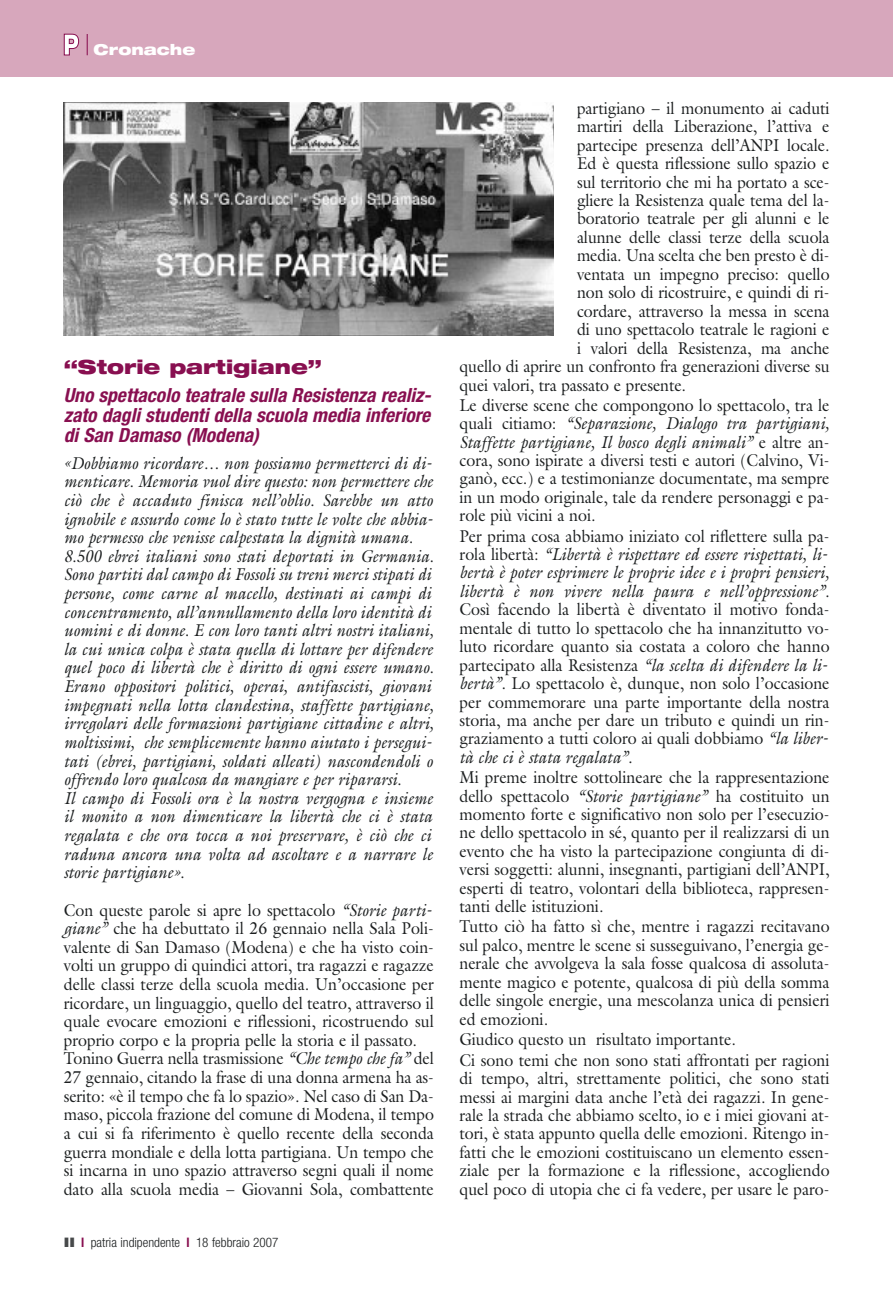
<style>
.page{position:relative;width:893px;height:1296px;background:#fff}
.page>*{position:absolute;margin:0;border:0;box-sizing:border-box;transform-origin:0 0}
.t1{font:italic 700 condensed 19.5px/19.6px "Helvetica Neue";color:#880f50;text-align:justify}
.t2{font:900 expanded 19.5px "Helvetica Neue";color:#880f50}
.t3{font:17.25px/18.5px "Galliard";color:#1c1f20;text-align:justify;scale:.92 1}
.t4{font:italic 17.25px/18.6px "Galliard";color:#1c1f20;scale:.92 1}
.t5{font:900 expanded 15px "Helvetica Neue";color:#fff}
.t6{font:300 condensed 13.2px "Helvetica Neue";color:#1c1f20}
.s1{font-style:italic}
.s2{font-weight:900;font-stretch:expanded;color:#47494a}
.s3{font-weight:700;color:#880f50}
.s4{font-style:normal}
</style>
<div class="page">
<div style="left:0;top:0;width:892px;height:77px;background:#d7a7bc"></div>
<svg style="left:87px;top:34px;width:1px;height:21px"></svg>
<svg style="left:64px;top:34px;width:15px;height:22px"></svg>
<img style="left:64px;top:102px;width:489px;height:234px">
<p class="t5" style="left:94px;top:44px;width:103px">Cronache</p>
<p class="t2" style="left:64px;top:359px;width:260px">“Storie partigiane”</p>
<p class="t1" style="left:64px;top:387px;width:369px">Uno spettacolo teatrale sulla Resistenza realiz&shy;zato dagli studenti della scuola media inferiore di San Damaso (Modena)</p>
<p class="t4" style="left:64px;top:455px;width:403px">«Dobbiamo ricordare… non possiamo permetterci di di&shy;menticare. Memoria vuol dire questo: non permettere che ciò che è accaduto finisca nell’oblio. Sarebbe un atto ignobile e assurdo come lo è stato tutte le volte che abbia&shy;mo permesso che venisse calpestata la dignità umana.<br>8.500 ebrei italiani sono stati deportati in Germania.<br>Sono partiti dal campo di Fossoli su treni merci stipati di persone, come carne al macello, destinati ai campi di concentramento, all’annullamento della loro identità di uomini e di donne. E con loro tanti altri nostri italiani, la cui unica colpa è stata quella di lottare per difendere quel poco di libertà che è diritto di ogni essere umano.<br>Erano oppositori politici, operai, antifascisti, giovani impegnati nella lotta clandestina, staffette partigiane, irregolari delle formazioni partigiane cittadine e altri, moltissimi, che semplicemente hanno aiutato i persegui&shy;tati (ebrei, partigiani, soldati alleati) nascondendoli o offrendo loro qualcosa da mangiare e per ripararsi.<br>Il campo di Fossoli ora è la nostra vergogna e insieme il monito a non dimenticare la libertà che ci è stata regalata e che ora tocca a noi preservare, è ciò che ci raduna ancora una volta ad ascoltare e a narrare le storie partigiane».</p>
<p class="t3" style="left:64px;top:902px;width:404px;text-align:left">Con queste parole si apre lo spettacolo <span class="s1">“Storie parti&shy;giane”</span> che ha debuttato il 26 gennaio nella Sala Poli&shy;valente di San Damaso (Modena) e che ha visto coin&shy;volti un gruppo di quindici attori, tra ragazzi e ragazze delle classi terze della scuola media. Un’occasione per ricordare, un linguaggio, quello del teatro, attraverso il quale evocare emozioni e riflessioni, ricostruendo sul proprio corpo e la propria pelle la storia e il passato.<br>Tonino Guerra nella trasmissione <span class="s1">“Che tempo che fa”</span> del 27 gennaio, citando la frase di una donna armena ha as&shy;serito: «è il tempo che fa lo spazio». Nel caso di San Da&shy;maso, piccola frazione del comune di Modena, il tempo a cui si fa riferimento è quello recente della seconda guerra mondiale e della lotta partigiana. Un tempo che si incarna in uno spazio attraverso segni quali il nome dato alla scuola media – Giovanni Sola, combattente</p>
<p class="t6" style="left:64px;top:1238px;width:216px"><span class="s2">II</span> <span class="s3">l</span> patria indipendente <span class="s3">l</span> 18 febbraio 2007</p>
<p class="t3" style="left:577px;top:100px;width:276px">partigiano – il monumento ai caduti</p>
<p class="t3" style="left:577px;top:119px;width:276px">martiri della Liberazione, l’attiva e</p>
<p class="t3" style="left:577px;top:137px;width:276px">partecipe presenza dell’ANPI locale.</p>
<p class="t3" style="left:577px;top:156px;width:276px">Ed è questa riflessione sullo spazio e</p>
<p class="t3" style="left:577px;top:174px;width:276px">sul territorio che mi ha portato a sce-</p>
<p class="t3" style="left:577px;top:193px;width:276px">gliere la Resistenza quale tema del la-</p>
<p class="t3" style="left:577px;top:211px;width:276px">boratorio teatrale per gli alunni e le</p>
<p class="t3" style="left:577px;top:230px;width:276px">alunne delle classi terze della scuola</p>
<p class="t3" style="left:577px;top:248px;width:276px">media. Una scelta che ben presto è di-</p>
<p class="t3" style="left:577px;top:266px;width:276px">ventata un impegno preciso: quello</p>
<p class="t3" style="left:577px;top:285px;width:276px">non solo di ricostruire, e quindi di ri-</p>
<p class="t3" style="left:577px;top:303px;width:276px">cordare, attraverso la messa in scena</p>
<p class="t3" style="left:577px;top:322px;width:276px">di uno spettacolo teatrale le ragioni e</p>
<p class="t3" style="left:577px;top:340px;width:276px">i valori della Resistenza, ma anche</p>
<p class="t3" style="left:459px;top:359px;width:404px">quello di aprire un confronto fra generazioni diverse su</p>
<p class="t3" style="left:459px;top:377px;width:248px">quei valori, tra passato e presente.</p>
<p class="t3" style="left:459px;top:397px;width:404px">Le diverse scene che compongono lo spettacolo, tra le quali citiamo: <span class="s1">“Separazione, Dialogo tra partigiani, Staffette partigiane, Il bosco degli animali”</span> e altre an&shy;cora, sono ispirate a diversi testi e autori (Calvino, Vi&shy;ganò, ecc.) e a testimonianze documentate, ma sempre in un modo originale, tale da rendere personaggi e pa&shy;role più vicini a noi.</p>
<p class="t4" style="left:459px;top:528px;width:404px"><span class="s4">Per prima cosa abbiamo iniziato col riflettere sulla pa&shy;rola libertà:</span> “Libertà è rispettare ed essere rispettati, li&shy;bertà è poter esprimere le proprie idee e i propri pensieri, libertà è non vivere nella paura e nell’oppressione”.</p>
<p class="t3" style="left:459px;top:602px;width:404px;text-align:left">Così facendo la libertà è diventato il motivo fonda&shy;mentale di tutto lo spettacolo che ha innanzitutto vo&shy;luto ricordare quanto sia costata a coloro che hanno partecipato alla Resistenza <span class="s1">“la scelta di difendere la li&shy;bertà”.</span> Lo spettacolo è, dunque, non solo l’occasione per commemorare una parte importante della nostra storia, ma anche per dare un tributo e quindi un rin&shy;graziamento a tutti coloro ai quali dobbiamo <span class="s1">“la liber&shy;tà che ci è stata regalata”.</span></p>
<p class="t3" style="left:459px;top:770px;width:404px">Mi preme inoltre sottolineare che la rappresentazione dello spettacolo <span class="s1">“Storie partigiane”</span> ha costituito un momento forte e significativo non solo per l’esecuzio&shy;ne dello spettacolo in sé, quanto per il realizzarsi di un evento che ha visto la partecipazione congiunta di di&shy;versi soggetti: alunni, insegnanti, partigiani dell’ANPI, esperti di teatro, volontari della biblioteca, rappresen&shy;tanti delle istituzioni.</p>
<p class="t3" style="left:459px;top:919px;width:404px">Tutto ciò ha fatto sì che, mentre i ragazzi recitavano sul palco, mentre le scene si susseguivano, l’energia ge&shy;nerale che avvolgeva la sala fosse qualcosa di assoluta&shy;mente magico e potente, qualcosa di più della somma delle singole energie, una mescolanza unica di pensieri ed emozioni.</p>
<p class="t3" style="left:459px;top:1031px;width:404px;line-height:20.5px">Giudico questo un risultato importante.<br>Ci sono temi che non sono stati affrontati per ragioni</p>
<p class="t3" style="left:459px;top:1071px;width:404px">di tempo, altri, strettamente politici, che sono stati messi ai margini data anche l’età dei ragazzi. In gene&shy;rale la strada che abbiamo scelto, io e i miei giovani at&shy;tori, è stata appunto quella delle emozioni. Ritengo in&shy;fatti che le emozioni costituiscano un elemento essen&shy;ziale per la formazione e la riflessione, accogliendo quel poco di utopia che ci fa vedere, per usare le paro-</p>
</div>
